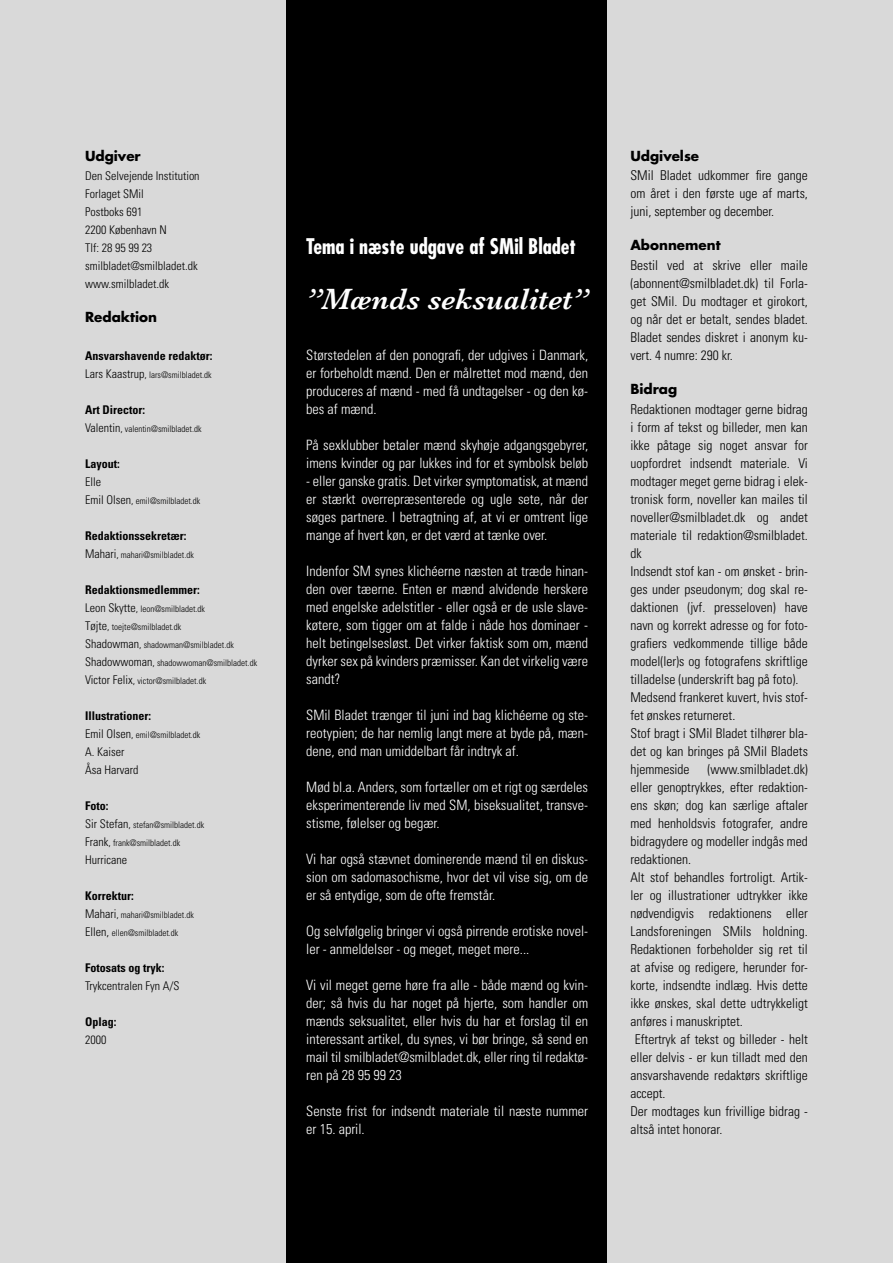
<style>
.page{position:relative;width:893px;height:1263px;background:#d9d9d9}
.page>*{position:absolute;margin:0;border:0;box-sizing:border-box;transform-origin:0 0}
.t1{font:italic 600 30px "Baskerville";color:#fff}
.t2{font:700 condensed 21px "Futura";color:#fff}
.t3{font:300 condensed 14.25px/18px "Univers";color:#fff;text-align:justify}
.t4{font:300 condensed 13.5px/18px "Univers";color:#000;text-align:justify}
.t5{font:700 13.5px "Futura";color:#000}
.t6{font:300 condensed 12px/18px "Univers";color:#000}
.t7{font:700 condensed 12px "Univers";color:#000}
.t8{font:300 condensed 9px/18px "Univers";color:#000}
.s1{font-size:12px}
.s2{font-size:10.5px}
</style>
<div class="page">
<div style="left:286px;top:0;width:321px;height:1263px;background:#000"></div>
<p class="t5" style="left:85px;top:147px;width:57px">Udgiver</p>
<p class="t6" style="left:85px;top:167px;width:116px">Den Selvejende Institution<br>Forlaget SMil<br>Postboks 691<br>2200 København N<br>Tlf: 28 95 99 23 smilbladet@smilbladet.dk www.smilbladet.dk</p>
<p class="t5" style="left:85px;top:308px;width:73px">Redaktion</p>
<p class="t7" style="left:85px;top:348px;width:129px">Ansvarshavende redaktør:</p>
<p class="t8" style="left:85px;top:366px;width:128px"><span class="s1">Lars Kaastrup</span><span class="s2">,</span> lars@smilbladet.dk</p>
<p class="t7" style="left:85px;top:402px;width:61px">Art Director:</p>
<p class="t8" style="left:85px;top:420px;width:118px"><span class="s1">Valentin</span><span class="s2">,</span> valentin@smilbladet.dk</p>
<p class="t7" style="left:85px;top:456px;width:36px">Layout:</p>
<p class="t6" style="left:85px;top:473px;width:17px">Elle</p>
<p class="t8" style="left:85px;top:492px;width:117px"><span class="s1">Emil Olsen</span><span class="s2">,</span> emil@smilbladet.dk</p>
<p class="t7" style="left:85px;top:528px;width:103px">Redaktionssekretær:</p>
<p class="t8" style="left:85px;top:546px;width:110px"><span class="s1">Mahari</span><span class="s2">,</span> mahari@smilbladet.dk</p>
<p class="t7" style="left:85px;top:582px;width:116px">Redaktionsmedlemmer:</p>
<p class="t8" style="left:85px;top:600px;width:174px"><span class="s1">Leon Skytte</span><span class="s2">,</span> leon@smilbladet.dk<br><span class="s1">Tøjte</span><span class="s2">,</span> toejte@smilbladet.dk<br><span class="s1">Shadowman</span><span class="s2">,</span> shadowman@smilbladet.dk <span class="s1">Shadowwoman</span><span class="s2">,</span> shadowwoman@smilbladet.dk <span class="s1">Victor Felix</span><span class="s2">,</span> victor@smilbladet.dk</p>
<p class="t7" style="left:85px;top:708px;width:67px">Illustrationer:</p>
<p class="t8" style="left:85px;top:726px;width:117px"><span class="s1">Emil Olsen</span><span class="s2">,</span> emil@smilbladet.dk</p>
<p class="t6" style="left:85px;top:743px;width:55px">A. Kaiser<br>Åsa Harvard</p>
<p class="t7" style="left:85px;top:798px;width:25px">Foto:</p>
<p class="t8" style="left:85px;top:816px;width:121px"><span class="s1">Sir Stefan</span><span class="s2">,</span> stefan@smilbladet.dk<br><span class="s1">Frank</span><span class="s2">,</span> frank@smilbladet.dk</p>
<p class="t6" style="left:85px;top:851px;width:43px">Hurricane</p>
<p class="t7" style="left:85px;top:888px;width:50px">Korrektur:</p>
<p class="t8" style="left:85px;top:906px;width:110px"><span class="s1">Mahari</span><span class="s2">,</span> mahari@smilbladet.dk<br><span class="s1">Ellen,</span> ellen@smilbladet.dk</p>
<p class="t7" style="left:85px;top:960px;width:81px">Fotosats og tryk:</p>
<p class="t6" style="left:85px;top:977px;width:96px">Trykcentralen Fyn A/S</p>
<p class="t7" style="left:85px;top:1014px;width:33px">Oplag:</p>
<p class="t6" style="left:85px;top:1031px;width:23px">2000</p>
<h2 class="t2" style="left:306px;top:233px;width:271px">Tema i næste udgave af SMil Bladet</h2>
<h1 class="t1" style="left:306px;top:281px;width:283px">”Mænds seksualitet”</h1>
<p class="t3" style="left:306px;top:346px;width:283px">Størstedelen af den ponografi, der udgives i Danmark, er forbeholdt mænd. Den er målrettet mod mænd, den produceres af mænd - med få undtagelser - og den kø&shy;bes af mænd.</p>
<p class="t3" style="left:306px;top:436px;width:283px">På sexklubber betaler mænd skyhøje adgangsgebyrer, imens kvinder og par lukkes ind for et symbolsk beløb</p>
<p class="t3" style="left:306px;top:472px;width:283px">- eller ganske gratis. Det virker symptomatisk, at mænd er stærkt overrepræsenterede og ugle sete, når der søges partnere. I betragtning af, at vi er omtrent lige mange af hvert køn, er det værd at tænke over.</p>
<p class="t3" style="left:306px;top:562px;width:283px">Indenfor SM synes klichéerne næsten at træde hinan&shy;den over tæerne. Enten er mænd alvidende herskere med engelske adelstitler - eller også er de usle slave&shy;køtere, som tigger om at falde i nåde hos dominaer - helt betingelsesløst. Det virker faktisk som om, mænd dyrker sex på kvinders præmisser. Kan det virkelig være sandt?</p>
<p class="t3" style="left:306px;top:706px;width:283px">SMil Bladet trænger til juni ind bag klichéerne og ste&shy;reotypien; de har nemlig langt mere at byde på, mæn&shy;dene, end man umiddelbart får indtryk af.</p>
<p class="t3" style="left:306px;top:778px;width:283px">Mød bl.a. Anders, som fortæller om et rigt og særdeles eksperimenterende liv med SM, biseksualitet, transve&shy;stisme, følelser og begær.</p>
<p class="t3" style="left:306px;top:850px;width:283px">Vi har også stævnet dominerende mænd til en diskus&shy;sion om sadomasochisme, hvor det vil vise sig, om de er så entydige, som de ofte fremstår.</p>
<p class="t3" style="left:306px;top:922px;width:283px">Og selvfølgelig bringer vi også pirrende erotiske novel&shy;ler - anmeldelser - og meget, meget mere...</p>
<p class="t3" style="left:306px;top:976px;width:283px">Vi vil meget gerne høre fra alle - både mænd og kvin&shy;der; så hvis du har noget på hjerte, som handler om mænds seksualitet, eller hvis du har et forslag til en interessant artikel, du synes, vi bør bringe, så send en mail til smilbladet@smilbladet.dk, eller ring til redaktø&shy;ren på 28 95 99 23</p>
<p class="t3" style="left:306px;top:1102px;width:283px">Senste frist for indsendt materiale til næste nummer er 15. april.</p>
<p class="t5" style="left:630px;top:147px;width:70px">Udgivelse</p>
<p class="t4" style="left:630px;top:166px;width:179px">SMil Bladet udkommer fire gange om året i den første uge af marts, juni, september og december.</p>
<p class="t5" style="left:630px;top:236px;width:92px">Abonnement</p>
<p class="t4" style="left:630px;top:256px;width:179px">Bestil ved at skrive eller maile (abonnent@smilbladet.dk) til Forla&shy;get SMil. Du modtager et girokort, og når det er betalt, sendes bladet.<br>Bladet sendes diskret i anonym ku&shy;vert. 4 numre: 290 kr.</p>
<p class="t5" style="left:630px;top:380px;width:48px">Bidrag</p>
<p class="t4" style="left:630px;top:400px;width:179px;text-align:left">Redaktionen modtager gerne bidrag i form af tekst og billeder, men kan ikke påtage sig noget ansvar for uopfordret indsendt materiale. Vi modtager meget gerne bidrag i elek&shy;tronisk form, noveller kan mailes til noveller@smilbladet.dk og andet materiale til redaktion@smilbladet. dk<br>Indsendt stof kan - om ønsket - brin&shy;ges under pseudonym; dog skal re&shy;daktionen (jvf. presseloven) have navn og korrekt adresse og for foto&shy;grafiers vedkommende tillige både model(ler)s og fotografens skriftlige tilladelse (underskrift bag på foto).<br>Medsend frankeret kuvert, hvis stof&shy;fet ønskes returneret.<br>Stof bragt i SMil Bladet tilhører bla&shy;det og kan bringes på SMil Bladets hjemmeside</p>
<p class="t4" style="left:707px;top:760px;width:102px">(www.smilbladet.dk)</p>
<p class="t4" style="left:630px;top:778px;width:179px">eller genoptrykkes, efter redaktion-</p>
<p class="t4" style="left:630px;top:796px;width:179px">ens skøn; dog kan særlige aftaler</p>
<p class="t4" style="left:630px;top:814px;width:179px">med henholdsvis fotografer, andre</p>
<p class="t4" style="left:630px;top:832px;width:179px">bidragydere og modeller indgås med</p>
<p class="t4" style="left:630px;top:850px;width:62px">redaktionen.</p>
<p class="t4" style="left:630px;top:868px;width:179px">Alt stof behandles fortroligt. Artik-</p>
<p class="t4" style="left:630px;top:886px;width:179px">ler og illustrationer udtrykker ikke</p>
<p class="t4" style="left:630px;top:904px;width:179px">nødvendigvis redaktionens eller</p>
<p class="t4" style="left:630px;top:922px;width:179px">Landsforeningen SMils holdning.</p>
<p class="t4" style="left:630px;top:940px;width:179px">Redaktionen forbeholder sig ret til</p>
<p class="t4" style="left:630px;top:958px;width:179px">at afvise og redigere, herunder for-</p>
<p class="t4" style="left:630px;top:976px;width:179px">korte, indsendte indlæg. Hvis dette</p>
<p class="t4" style="left:630px;top:994px;width:179px">ikke ønskes, skal dette udtrykkeligt</p>
<p class="t4" style="left:630px;top:1012px;width:114px">anføres i manuskriptet.</p>
<p class="t4" style="left:635px;top:1030px;width:175px">Eftertryk af tekst og billeder - helt</p>
<p class="t4" style="left:630px;top:1048px;width:179px">eller delvis - er kun tilladt med den</p>
<p class="t4" style="left:630px;top:1066px;width:179px">ansvarshavende redaktørs skriftlige</p>
<p class="t4" style="left:630px;top:1084px;width:37px">accept.</p>
<p class="t4" style="left:630px;top:1102px;width:179px">Der modtages kun frivillige bidrag -</p>
<p class="t4" style="left:630px;top:1120px;width:94px">altså intet honorar.</p>
</div>
